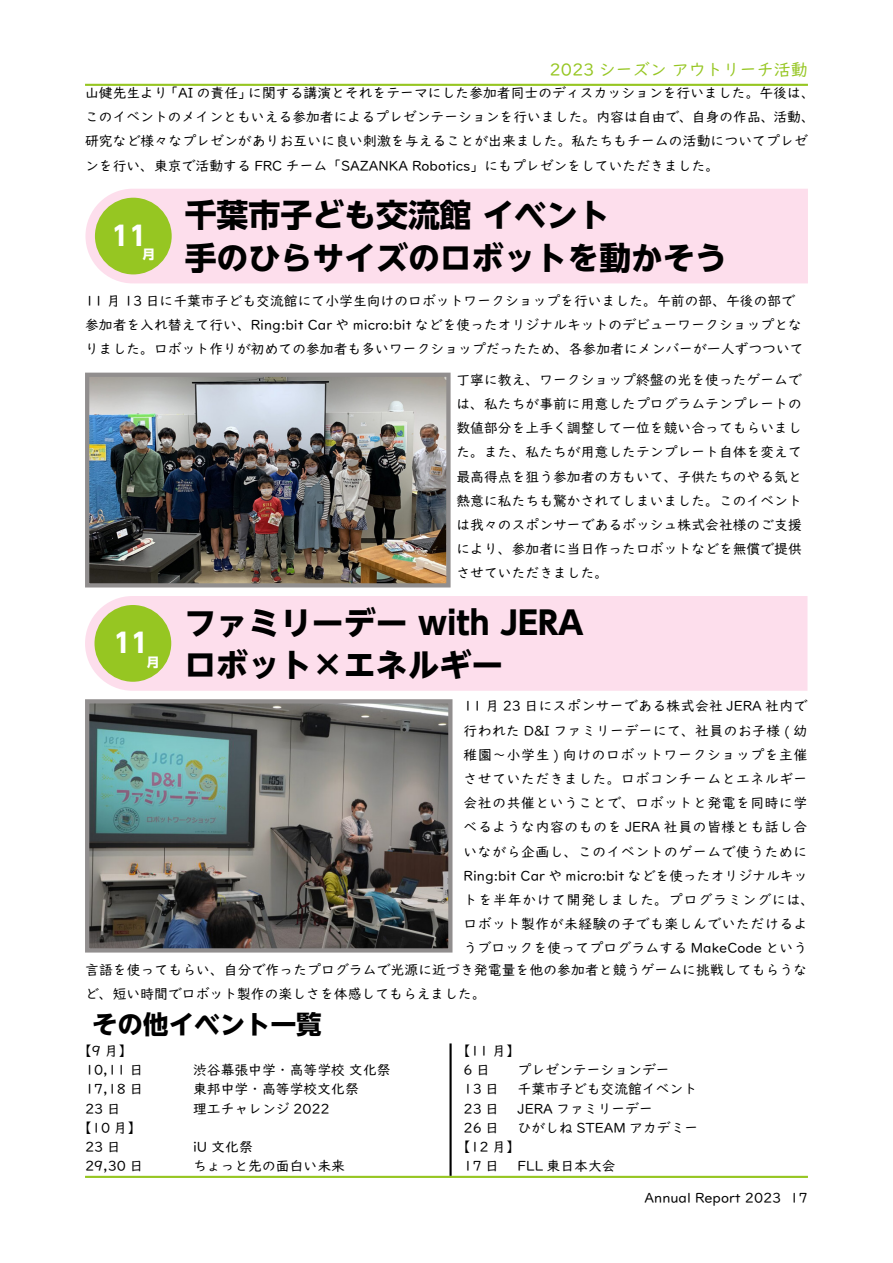
<style>
.page{position:relative;width:893px;height:1263px;background:#fff}
.page>*{position:absolute;margin:0;border:0;box-sizing:border-box;transform-origin:0 0}
.t1{font:700 31.95px/42.5px "UD Shin Go NT Pr 6 N";color:#000}
.t2{font:700 26.55px "UD Shin Go NT Pr 6 N";color:#fff}
.t3{font:700 25.5px "UD Shin Go NT Pr 6 N";color:#000}
.t4{font:16.95px "UD Digi Kyokasho Pro";color:#96c622}
.t5{font:13.8px/24.2px "UD Digi Kyokasho Pro";color:#000}
.t6{font:13.8px/24.2px "UD Digi Kyokasho Pro";letter-spacing:.04em;color:#000}
.t7{font:700 12.75px "UD Shin Go NT Pr 6 N";color:#fff}
</style>
<div class="page">
<hr style="left:85px;top:84px;width:723px;height:2px;background:#96c622">
<hr style="left:85px;top:1176px;width:723px;height:2px;background:#96c622">
<div style="left:85px;top:189px;width:723px;height:94px;background:#fddeec"></div>
<div style="left:95px;top:198px;width:77px;height:76px;background:#96c622;border-radius:50%"></div>
<img style="left:90px;top:378px;width:356px;height:204px">
<div style="left:85px;top:373px;width:366px;height:214px;border:4px solid #918e8e"></div>
<div style="left:85px;top:596px;width:722px;height:95px;background:#fddeec"></div>
<div style="left:94px;top:605px;width:77px;height:77px;background:#96c622;border-radius:50%"></div>
<img style="left:90px;top:704px;width:357px;height:243px">
<div style="left:85px;top:699px;width:367px;height:253px;border:4px solid #918e8e"></div>
<hr style="left:449px;top:1043px;width:3px;height:133px;background:#000">
<p class="t4" style="left:550px;top:55px;width:260px">2023 シーズン アウトリーチ活動</p>
<p class="t5" style="left:85px;top:80px;width:731px">山健先生より「AI の責任」に関する講演とそれをテーマにした参加者同士のディスカッションを行いました。午後は、このイベントのメインともいえる参加者によるプレゼンテーションを行いました。内容は自由で、自身の作品、活動、研究など様々なプレゼンがありお互いに良い刺激を与えることが出来ました。私たちもチームの活動についてプレゼンを行い、東京で活動する FRC チーム「SAZANKA Robotics」にもプレゼンをしていただきました。</p>
<h1 class="t1" style="left:185px;top:193px;width:544px">千葉市子ども交流館 イベント<br>手のひらサイズのロボットを動かそう</h1>
<p class="t5" style="left:85px;top:288px;width:720px">11 月 13 日に千葉市子ども交流館にて小学生向けのロボットワークショップを行いました。午前の部、午後の部で参加者を入れ替えて行い、Ring:bit Car や micro:bit などを使ったオリジナルキットのデビューワークショップとなりました。ロボット作りが初めての参加者も多いワークショップだったため、各参加者にメンバーが一人ずつついて</p>
<h2 class="t2" style="left:112px;top:214px;width:37px">11</h2>
<p class="t7" style="left:142px;top:244px;width:14px">月</p>
<h2 class="t2" style="left:114px;top:622px;width:37px">11</h2>
<p class="t7" style="left:147px;top:651px;width:14px">月</p>
<p class="t5" style="left:456px;top:367px;width:347px;text-align:justify">丁寧に教え、ワークショップ終盤の光を使ったゲームでは、私たちが事前に用意したプログラムテンプレートの数値部分を上手く調整して一位を競い合ってもらいました。また、私たちが用意したテンプレート自体を変えて最高得点を狙う参加者の方もいて、子供たちのやる気と熱意に私たちも驚かされてしまいました。このイベントは我々のスポンサーであるボッシュ株式会社様のご支援により、参加者に当日作ったロボットなどを無償で提供させていただきました。</p>
<h1 class="t1" style="left:184px;top:600px;width:401px">ファミリーデー with JERAロボット×エネルギー</h1>
<p class="t6" style="left:464px;top:693px;width:352px">11 月 23 日にスポンサーである株式会社 JERA 社内で行われた D&amp;I ファミリーデーにて、社員のお子様 ( 幼稚園～小学生 ) 向けのロボットワークショップを主催させていただきました。ロボコンチームとエネルギー会社の共催ということで、ロボットと発電を同時に学べるような内容のものを JERA 社員の皆様とも話し合いながら企画し、このイベントのゲームで使うために<br>Ring:bit Car や micro:bit などを使ったオリジナルキットを半年かけて開発しました。プログラミングには、ロボット製作が未経験の子でも楽しんでいただけるようブロックを使ってプログラムする MakeCode という</p>
<p class="t5" style="left:85px;top:957px;width:724px">言語を使ってもらい、自分で作ったプログラムで光源に近づき発電量を他の参加者と競うゲームに挑戦してもらうなど、短い時間でロボット製作の楽しさを体感してもらえました。</p>
<h3 class="t3" style="left:92px;top:1004px;width:231px">その他イベント一覧</h3>
<p class="t5" style="left:85px;top:1041px;width:60px;line-height:19.2px;text-indent:-7px">【9 月】<br>10,11 日</p>
<p class="t5" style="left:193px;top:1057px;width:199px">渋谷幕張中学・高等学校 文化祭</p>
<p class="t5" style="left:85px;top:1076px;width:60px">17,18 日</p>
<p class="t5" style="left:193px;top:1076px;width:167px">東邦中学・高等学校文化祭</p>
<p class="t5" style="left:85px;top:1096px;width:37px">23 日</p>
<p class="t5" style="left:193px;top:1096px;width:138px">理工チャレンジ 2022</p>
<p class="t5" style="left:85px;top:1117px;width:58px;line-height:19.2px;text-indent:-7px">【10 月】<br>23 日</p>
<p class="t5" style="left:193px;top:1134px;width:61px">iU 文化祭</p>
<p class="t5" style="left:85px;top:1153px;width:60px">29,30 日</p>
<p class="t5" style="left:193px;top:1153px;width:154px">ちょっと先の面白い未来</p>
<p class="t5" style="left:464px;top:1041px;width:58px;line-height:19.2px;text-indent:-7px">【11 月】<br>6日</p>
<p class="t5" style="left:518px;top:1057px;width:154px">プレゼンテーションデー</p>
<p class="t5" style="left:464px;top:1076px;width:37px">13 日</p>
<p class="t5" style="left:518px;top:1076px;width:181px">千葉市子ども交流館イベント</p>
<p class="t5" style="left:464px;top:1096px;width:37px">23 日</p>
<p class="t5" style="left:518px;top:1096px;width:137px">JERA ファミリーデー</p>
<p class="t5" style="left:464px;top:1115px;width:37px">26 日</p>
<p class="t5" style="left:518px;top:1115px;width:182px">ひがしね STEAM アカデミー</p>
<p class="t5" style="left:457px;top:1134px;width:65px">【12 月】</p>
<p class="t5" style="left:464px;top:1153px;width:37px">17 日</p>
<p class="t5" style="left:518px;top:1153px;width:100px">FLL 東日本大会</p>
<p class="t5" style="left:644px;top:1185px;width:165px">Annual Report 2023 17</p>
</div>
